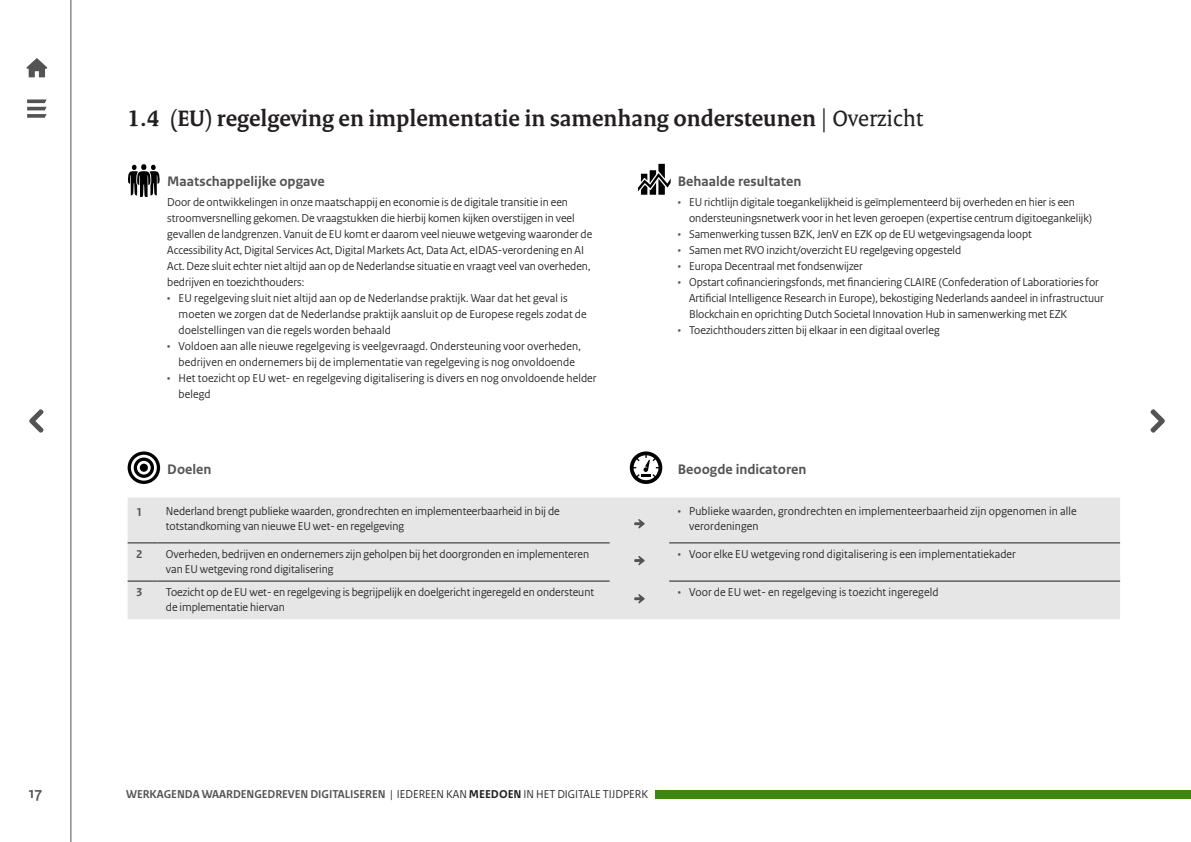
<style>
.page{position:relative;width:1191px;height:842px;background:#fff}
.page>*{position:absolute;margin:0;border:0;box-sizing:border-box;transform-origin:0 0}
.H2-Paragraaf_kop{font:700 24px "Rijksoverheid Serif";color:#231f20}
.t1{font:700 16px "Rijksoverheid Sans Heading";color:#535353}
.Kopje_2_blauw{font:700 14.5px "Rijksoverheid Sans Text";color:#535353}
.Broodtekst_12_15pt{font:12px/16px "Rijksoverheid Sans Heading";color:#231f20}
.Broodtekst_12_15pt_k{font:12px/15px "Rijksoverheid Sans Heading";color:#231f20}
.t2{font:12px "Rijksoverheid Sans Heading Bold 4";color:#535353}
.Broodtekst_12_15pt-2{font:700 12px "Rijksoverheid Sans Text";color:#535353}
.s1{font-weight:400}
.s2{color:#535353}
.s3{font-family:"Rijksoverheid Sans Heading Regular 2";color:#231f20}
.s4{font-family:"Rijksoverheid Sans Text Bold 2";color:#231f20}
</style>
<div class="page">
<div style="left:655px;top:790px;width:536px;height:9px;background:#39870c"></div>
<svg style="left:27px;top:99px;width:20px;height:19px"></svg>
<svg style="left:1150px;top:409px;width:15px;height:24px"></svg>
<svg style="left:29px;top:409px;width:15px;height:24px"></svg>
<svg style="left:27px;top:58px;width:20px;height:19px"></svg>
<div style="left:128px;top:497px;width:992px;height:122px;background:#e6e6e6"></div>
<svg style="left:128px;top:542px;width:29px;height:1px"></svg>
<hr style="left:157px;top:542px;width:452px;height:1px;background:#1d1e1f">
<hr style="left:669px;top:542px;width:451px;height:1px;background:#1d1e1f">
<svg style="left:128px;top:581px;width:29px;height:1px"></svg>
<hr style="left:157px;top:581px;width:452px;height:1px;background:#1d1e1f">
<hr style="left:669px;top:581px;width:451px;height:1px;background:#1d1e1f">
<svg style="left:634px;top:519px;width:11px;height:9px"></svg>
<svg style="left:634px;top:556px;width:11px;height:9px"></svg>
<svg style="left:634px;top:594px;width:11px;height:9px"></svg>
<svg style="left:128px;top:164px;width:32px;height:33px"></svg>
<svg style="left:638px;top:164px;width:32px;height:31px"></svg>
<svg style="left:128px;top:451px;width:32px;height:33px"></svg>
<div style="left:140px;top:464px;width:8px;height:8px;background:#000;border-radius:50%"></div>
<svg style="left:630px;top:451px;width:32px;height:33px"></svg>
<hr style="left:71px;top:0;width:1px;height:842px;background:#535353">
<h2 class="t1" style="left:29px;top:784px;width:15px">17</h2>
<h2 class="H2-Paragraaf_kop" style="left:128px;top:104px;width:797px">1.4 (EU) regelgeving en implementatie in samenhang ondersteunen <span class="s1">| Overzicht</span></h2>
<p class="Kopje_2_blauw" style="left:167px;top:173px;width:159px">Maatschappelijke opgave</p>
<p class="Broodtekst_12_15pt" style="left:167px;top:195px;width:426px">Door de ontwikkelingen in onze maatschappij en economie is de digitale transitie in een stroomversnelling gekomen. De vraagstukken die hierbij komen kijken overstijgen in veel gevallen de landgrenzen. Vanuit de EU komt er daarom veel nieuwe wetgeving waaronder de Accessibility Act, Digital Services Act, Digital Markets Act, Data Act, eIDAS-verordening en AI Act. Deze sluit echter niet altijd aan op de Nederlandse situatie en vraagt veel van overheden, bedrijven en toezichthouders:</p>
<p class="Broodtekst_12_15pt" style="left:179px;top:291px;width:409px;text-indent:-11px"><span class="s2">•</span> EU regelgeving sluit niet altijd aan op de Nederlandse praktijk. Waar dat het geval is moeten we zorgen dat de Nederlandse praktijk aansluit op de Europese regels zodat de doelstellingen van die regels worden behaald</p>
<p class="Broodtekst_12_15pt" style="left:167px;top:339px;width:415px;text-align:center"><span class="s2">•</span> Voldoen aan alle nieuwe regelgeving is veelgevraagd. Ondersteuning voor overheden, bedrijven en ondernemers bij de implementatie van regelgeving is nog onvoldoende</p>
<p class="Broodtekst_12_15pt" style="left:179px;top:371px;width:419px;text-indent:-11px"><span class="s2">•</span> Het toezicht op EU wet- en regelgeving digitalisering is divers en nog onvoldoende helder belegd</p>
<p class="Kopje_2_blauw" style="left:677px;top:173px;width:125px">Behaalde resultaten</p>
<p class="Broodtekst_12_15pt" style="left:689px;top:195px;width:404px;text-indent:-11px"><span class="s2">•</span> EU richtlijn digitale toegankelijkheid is geïmplementeerd bij overheden en hier is een ondersteuningsnetwerk voor in het leven geroepen (expertise centrum digitoegankelijk)</p>
<p class="Broodtekst_12_15pt" style="left:677px;top:227px;width:356px"><span class="s2">•</span> Samenwerking tussen BZK, JenV en EZK op de EU wetgevingsagenda loopt</p>
<p class="Broodtekst_12_15pt" style="left:677px;top:243px;width:285px"><span class="s2">•</span> Samen met RVO inzicht/overzicht EU regelgeving opgesteld</p>
<p class="Broodtekst_12_15pt" style="left:677px;top:259px;width:187px"><span class="s2">•</span> Europa Decentraal met fondsenwijzer</p>
<p class="Broodtekst_12_15pt" style="left:689px;top:275px;width:416px;text-indent:-11px"><span class="s2">•</span> Opstart cofinancieringsfonds, met financiering CLAIRE (Confederation of Laboratiories for<br>Artificial Intelligence Research in Europe), bekostiging Nederlands aandeel in infrastructuur<br>Blockchain en oprichting Dutch Societal Innovation Hub in samenwerking met EZK</p>
<p class="Broodtekst_12_15pt" style="left:677px;top:323px;width:263px"><span class="s2">•</span> Toezichthouders zitten bij elkaar in een digitaal overleg</p>
<p class="Kopje_2_blauw" style="left:167px;top:461px;width:46px">Doelen</p>
<p class="Kopje_2_blauw" style="left:677px;top:461px;width:130px">Beoogde indicatoren</p>
<p class="Broodtekst_12_15pt-2" style="left:136px;top:505px;width:8px">1</p>
<p class="Broodtekst_12_15pt_k" style="left:166px;top:504px;width:395px">Nederland brengt publieke waarden, grondrechten en implementeerbaarheid in bij de totstandkoming van nieuwe EU wet- en regelgeving</p>
<p class="Broodtekst_12_15pt" style="left:689px;top:504px;width:389px;line-height:15px;text-indent:-11px"><span class="s2">•</span> Publieke waarden, grondrechten en implementeerbaarheid zijn opgenomen in alle verordeningen</p>
<p class="Broodtekst_12_15pt-2" style="left:136px;top:548px;width:8px">2</p>
<p class="Broodtekst_12_15pt_k" style="left:166px;top:546px;width:425px">Overheden, bedrijven en ondernemers zijn geholpen bij het doorgronden en implementeren van EU wetgeving rond digitalisering</p>
<p class="Broodtekst_12_15pt" style="left:677px;top:546px;width:340px"><span class="s2">•</span> Voor elke EU wetgeving rond digitalisering is een implementatiekader</p>
<p class="Broodtekst_12_15pt-2" style="left:136px;top:586px;width:8px">3</p>
<p class="Broodtekst_12_15pt_k" style="left:166px;top:584px;width:430px">Toezicht op de EU wet- en regelgeving is begrijpelijk en doelgericht ingeregeld en ondersteunt de implementatie hiervan</p>
<p class="Broodtekst_12_15pt" style="left:677px;top:584px;width:262px"><span class="s2">•</span> Voor de EU wet- en regelgeving is toezicht ingeregeld</p>
<p class="t2" style="left:126px;top:788px;width:523px">WERKAGENDA WAARDENGEDREVEN DIGITALISEREN <span class="s3">| IEDEREEN KAN</span> <span class="s4">MEEDOEN</span> <span class="s3">IN HET DIGITALE TIJDPERK</span></p>
</div>
